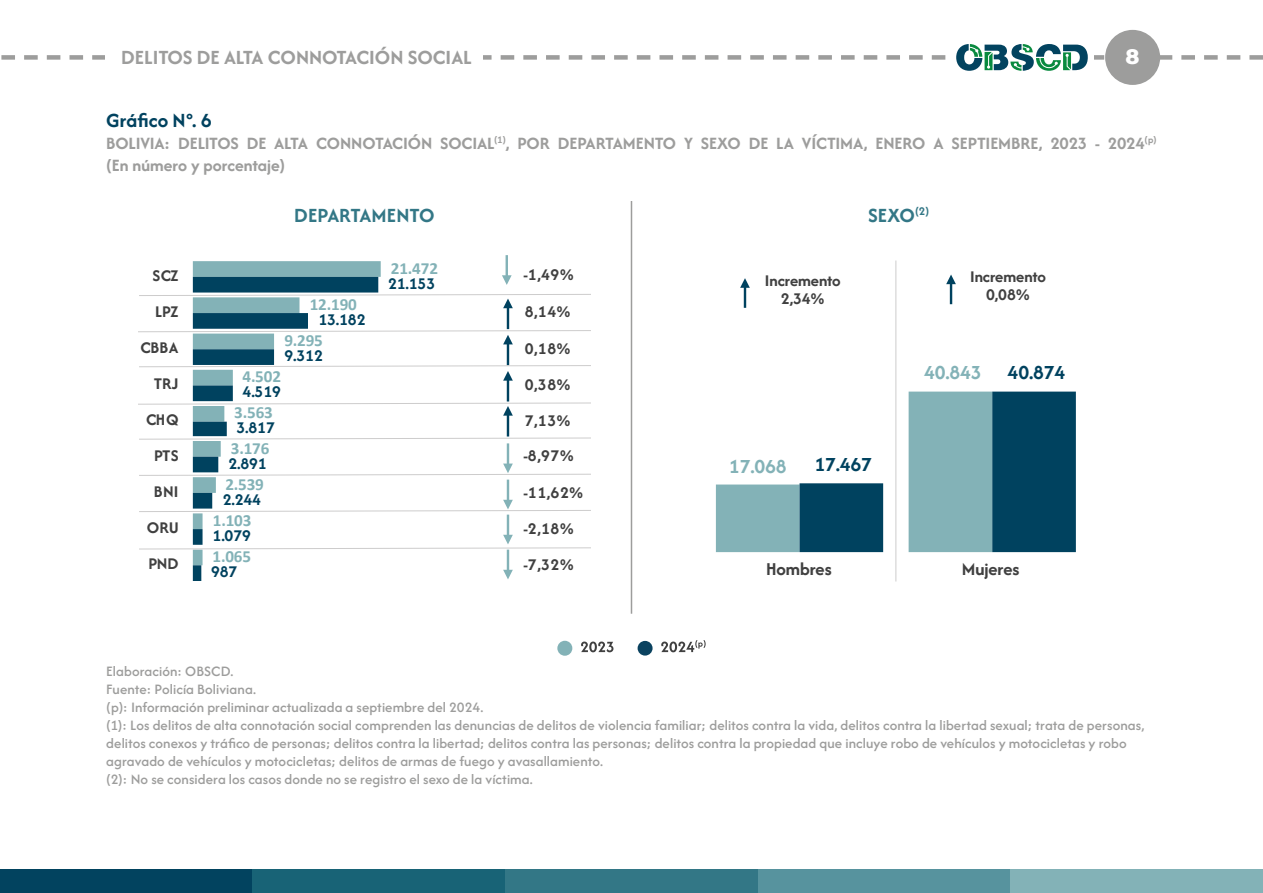
<style>
.page{position:relative;width:1263px;height:893px;background:#fff}
.page>*{position:absolute;margin:0;border:0;box-sizing:border-box;transform-origin:0 0}
.t1{font:21px "Afacad";color:#9d9d9c}
.t2{font:21px "Afacad";color:#337786}
.t3{font:21px "Afacad";letter-spacing:.005em;color:#00425f}
.t4{font:800 21px "Montserrat";color:#fff}
.t5{font:20.85px "Afacad";letter-spacing:-.005em;color:#83b2b7}
.t6{font:20.85px "Afacad";letter-spacing:-.005em;color:#00425f}
.t7{font:18.9px "Afacad";color:#404040}
.t8{font:18px/21.6px "Afacad";letter-spacing:-.005em;color:#9d9d9c}
.t9{font:16.95px/36px "Afacad";color:#404040}
.t10{font:700 16.95px/36px "Calibri";letter-spacing:-.005em;color:#83b2b7}
.t11{font:16.95px/36px "Afacad";letter-spacing:-.005em;color:#00425f}
.t12{font:15px/18px "Afacad";letter-spacing:.005em;color:#9d9d9c}
</style>
<div class="page">
<div style="left:0;top:870px;width:253px;height:23px;background:#02435f"></div>
<div style="left:253px;top:870px;width:252px;height:23px;background:#186376"></div>
<div style="left:505px;top:870px;width:253px;height:23px;background:#337786"></div>
<div style="left:758px;top:870px;width:252px;height:23px;background:#57939e"></div>
<div style="left:1010px;top:870px;width:253px;height:23px;background:#83b2b7"></div>
<div style="left:1105px;top:30px;width:55px;height:55px;background:#9d9d9c;border-radius:50%"></div>
<svg style="left:1px;top:44px;width:1262px;height:27px"></svg>
<div style="left:557px;top:641px;width:15px;height:15px;background:#83b2b7;border-radius:50%"></div>
<svg style="left:581px;top:642px;width:32px;height:10px"></svg>
<div style="left:638px;top:641px;width:14px;height:15px;background:#0a425f;border-radius:50%"></div>
<svg style="left:661px;top:640px;width:45px;height:12px"></svg>
<hr style="left:631px;top:201px;width:1px;height:413px;background:#9d9d9c">
<svg style="left:193px;top:261px;width:188px;height:32px;background:#85b3b8"></svg>
<svg style="left:193px;top:277px;width:185px;height:304px"></svg>
<hr style="left:507px;top:307px;width:2px;height:22px;background:#00425f">
<svg style="left:139px;top:294px;width:451px;height:14px"></svg>
<hr style="left:507px;top:343px;width:2px;height:22px;background:#00425f">
<hr style="left:507px;top:414px;width:2px;height:22px;background:#00425f">
<hr style="left:507px;top:443px;width:2px;height:22px;background:#83b2b7">
<hr style="left:507px;top:480px;width:2px;height:21px;background:#83b2b7">
<hr style="left:507px;top:515px;width:2px;height:21px;background:#83b2b7">
<hr style="left:507px;top:550px;width:2px;height:21px;background:#83b2b7">
<svg style="left:503px;top:570px;width:10px;height:9px"></svg>
<svg style="left:138px;top:330px;width:452px;height:14px"></svg>
<svg style="left:138px;top:402px;width:452px;height:14px"></svg>
<svg style="left:139px;top:437px;width:451px;height:3px"></svg>
<svg style="left:139px;top:464px;width:451px;height:12px"></svg>
<svg style="left:139px;top:500px;width:451px;height:12px"></svg>
<svg style="left:139px;top:535px;width:451px;height:14px"></svg>
<hr style="left:507px;top:379px;width:2px;height:22px;background:#00425f">
<svg style="left:139px;top:365px;width:451px;height:16px"></svg>
<hr style="left:506px;top:255px;width:2px;height:22px;background:#83b2b7">
<svg style="left:502px;top:275px;width:10px;height:10px"></svg>
<svg style="left:716px;top:392px;width:360px;height:160px"></svg>
<hr style="left:744px;top:286px;width:2px;height:22px;background:#00425f">
<svg style="left:740px;top:278px;width:10px;height:10px"></svg>
<hr style="left:950px;top:283px;width:2px;height:21px;background:#00425f">
<svg style="left:946px;top:275px;width:10px;height:9px"></svg>
<hr style="left:896px;top:261px;width:1px;height:320px;background:#cdcccc">
<h1 class="t1" style="left:121px;top:44px;width:352px">DELITOS DE ALTA CONNOTACIÓN SOCIAL</h1>
<h1 class="t4" style="left:1125px;top:41px;width:16px">8</h1>
<h1 class="t3" style="left:106px;top:107px;width:107px">Gráfico N°. 6</h1>
<p class="t8" style="left:106px;top:132px;width:1052px">BOLIVIA: DELITOS DE ALTA CONNOTACIÓN SOCIAL<sup>(1)</sup>, POR DEPARTAMENTO Y SEXO DE LA VÍCTIMA, ENERO A SEPTIEMBRE, 2023 - 2024<sup>(p) </sup>(En número y porcentaje)</p>
<p class="t9" style="left:141px;top:257px;width:39px;text-align:right">SCZ<br>LPZ<br>CBBA<br>TRJ<br>CHQ<br>PTS<br>BNI<br>ORU<br>PND</p>
<h1 class="t2" style="left:294px;top:202px;width:142px">DEPARTAMENTO</h1>
<p class="t10" style="left:391px;top:250px;width:49px">21.472</p>
<p class="t10" style="left:284px;top:286px;width:74px;text-indent:25px">12.190<br>9.295</p>
<p class="t11" style="left:284px;top:302px;width:83px;text-indent:34px">13.182<br>9.312</p>
<p class="t10" style="left:242px;top:358px;width:40px">4.502</p>
<p class="t10" style="left:234px;top:394px;width:40px">3.563</p>
<p class="t10" style="left:231px;top:430px;width:40px">3.176</p>
<p class="t10" style="left:225px;top:466px;width:40px">2.539</p>
<p class="t10" style="left:213px;top:502px;width:40px">1.103</p>
<p class="t10" style="left:212px;top:538px;width:40px">1.065</p>
<p class="t11" style="left:243px;top:374px;width:40px">4.519</p>
<p class="t11" style="left:236px;top:410px;width:40px">3.817</p>
<p class="t11" style="left:228px;top:446px;width:40px">2.891</p>
<p class="t11" style="left:223px;top:482px;width:40px">2.244</p>
<p class="t11" style="left:213px;top:518px;width:40px">1.079</p>
<p class="t11" style="left:211px;top:554px;width:28px">987</p>
<p class="t11" style="left:388px;top:266px;width:49px">21.153</p>
<p class="t9" style="left:523px;top:256px;width:52px">-1,49%</p>
<p class="t9" style="left:523px;top:294px;width:52px">8,14%<br>0,18%<br>0,38%<br>7,13% -8,97%</p>
<p class="t9" style="left:523px;top:475px;width:61px">-11,62% -2,18% -7,32%</p>
<h1 class="t2" style="left:868px;top:202px;width:63px">SEXO<sup>(2)</sup></h1>
<p class="t9" style="left:765px;top:272px;width:77px;line-height:18px;text-align:center">Incremento<br>2,34%</p>
<p class="t9" style="left:970px;top:267px;width:77px;line-height:18px;text-align:center">Incremento<br>0,08%</p>
<h2 class="t5" style="left:729px;top:453px;width:59px">17.068</h2>
<h2 class="t6" style="left:814px;top:451px;width:59px">17.467</h2>
<h2 class="t5" style="left:924px;top:359px;width:59px">40.843</h2>
<h2 class="t6" style="left:1007px;top:359px;width:59px">40.874</h2>
<p class="t7" style="left:766px;top:557px;width:67px">Hombres</p>
<p class="t7" style="left:962px;top:557px;width:59px">Mujeres</p>
<p class="t12" style="left:106px;top:662px;width:1039px">Elaboración: OBSCD.<br>Fuente: Policía Boliviana.<br>(p): Información preliminar actualizada a septiembre del 2024.<br>(1): Los delitos de alta connotación social comprenden las denuncias de delitos de violencia familiar; delitos contra la vida, delitos contra la libertad sexual; trata de personas, delitos conexos y tráfico de personas; delitos contra la libertad; delitos contra las personas; delitos contra la propiedad que incluye robo de vehículos y motocicletas y robo agravado de vehículos y motocicletas; delitos de armas de fuego y avasallamiento.<br>(2): No se considera los casos donde no se registro el sexo de la víctima.</p>
</div>
